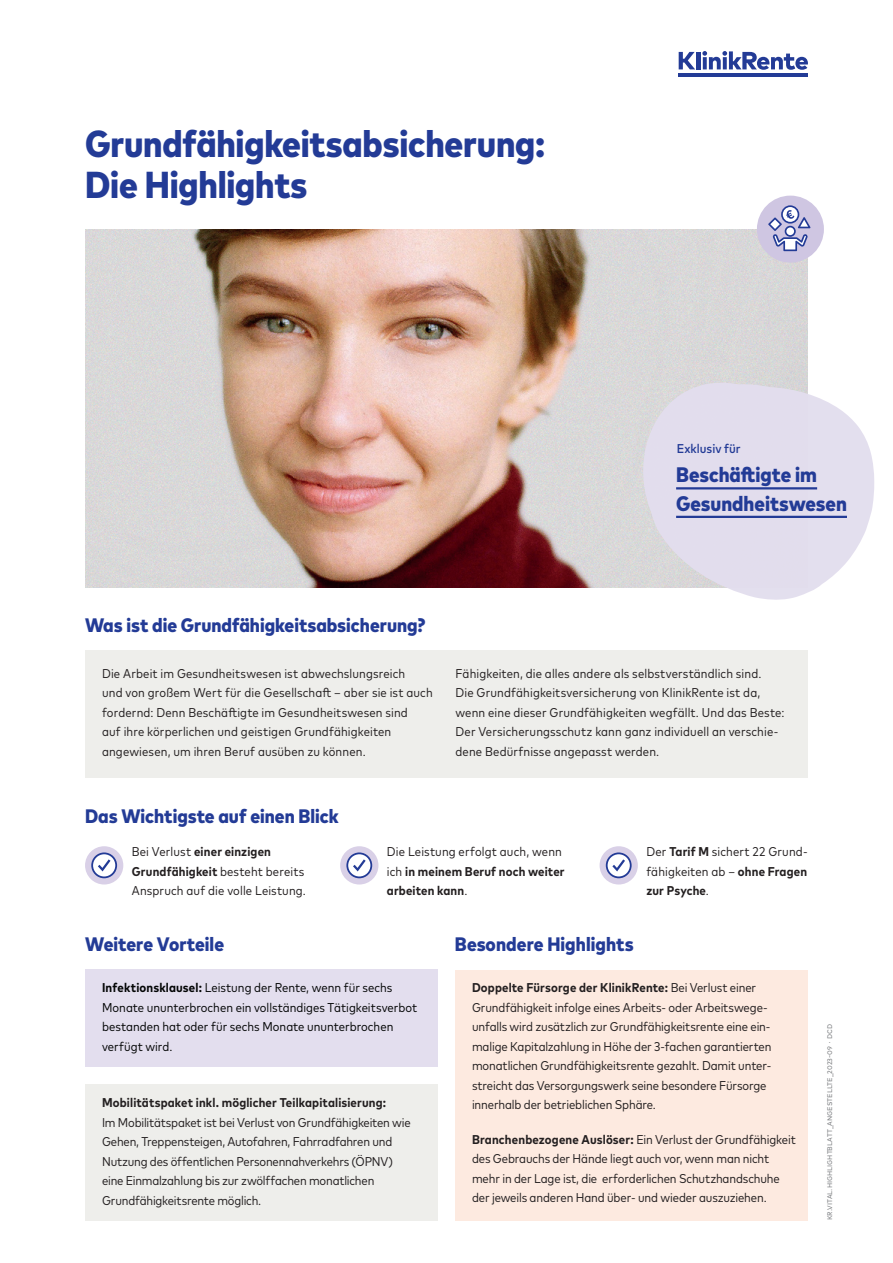
<style>
.page{position:relative;width:893px;height:1263px;background:#fff}
.page>*{position:absolute;margin:0;border:0;box-sizing:border-box;transform-origin:0 0}
.t1{font:800 condensed 37.5px/40.5px "Mark OT";letter-spacing:-.005em;color:#233b96}
.t2{font:800 condensed 21px/28.5px "Mark OT";color:#233b96}
.t3{font:800 condensed 19.5px "Mark OT";color:#233b96}
.t4{font:condensed 12.75px/19.5px "Mark OT";letter-spacing:-.005em;color:#231f20}
.t5{font:condensed 12.75px/19.5px "Mark OT";color:#030505}
.t6{font:700 condensed 12.75px/19.5px "Mark OT";letter-spacing:.015em;color:#231f20}
.t7{font:500 condensed 12.75px "Mark OT";color:#233b96}
.t8{font:condensed 9px "Mark OT";color:#808285}
.s1{font-weight:700}
.s2{font-weight:400}
</style>
<div class="page">
<svg style="left:679px;top:52px;width:16px;height:17px"></svg>
<hr style="left:696px;top:52px;width:4px;height:17px;background:#233b96">
<svg style="left:702px;top:51px;width:106px;height:19px"></svg>
<hr style="left:679px;top:73px;width:129px;height:4px;background:#233b96">
<div style="left:85px;top:1084px;width:353px;height:136px;background:#eeeeeb"></div>
<div style="left:455px;top:969px;width:353px;height:251px;background:#fdeae0"></div>
<div style="left:85px;top:969px;width:353px;height:98px;background:#e3deee"></div>
<div style="left:85px;top:651px;width:723px;height:127px;background:#eeeeeb"></div>
<img style="left:85px;top:230px;width:723px;height:358px">
<svg style="left:642px;top:382px;width:232px;height:218px;background:#e4e0ec"></svg>
<hr style="left:676px;top:487px;width:141px;height:2px;background:#233b96">
<hr style="left:676px;top:516px;width:171px;height:2px;background:#233b96">
<div style="left:757px;top:196px;width:67px;height:67px;background:#cfc6e2;border-radius:50%"></div>
<svg style="left:768px;top:205px;width:42px;height:46px"></svg>
<div style="left:85px;top:846px;width:38px;height:38px;background:#d9d0e7;border-radius:50%"></div>
<svg style="left:92px;top:853px;width:24px;height:24px"></svg>
<div style="left:91px;top:852px;width:26px;height:26px;border:2px solid #233b96;border-radius:50%"></div>
<svg style="left:98px;top:859px;width:13px;height:12px"></svg>
<div style="left:340px;top:846px;width:38px;height:38px;background:#d9d0e7;border-radius:50%"></div>
<svg style="left:347px;top:853px;width:24px;height:24px"></svg>
<div style="left:346px;top:852px;width:26px;height:26px;border:2px solid #233b96;border-radius:50%"></div>
<svg style="left:353px;top:859px;width:13px;height:12px"></svg>
<div style="left:600px;top:846px;width:38px;height:38px;background:#d9d0e7;border-radius:50%"></div>
<svg style="left:607px;top:853px;width:24px;height:24px"></svg>
<div style="left:606px;top:852px;width:26px;height:26px;border:2px solid #233b96;border-radius:50%"></div>
<svg style="left:612px;top:859px;width:13px;height:12px"></svg>
<h1 class="t1" style="left:85px;top:123px;width:462px">Grundfähigkeitsabsicherung:<br>Die Highlights</h1>
<h3 class="t3" style="left:85px;top:613px;width:342px">Was ist die Grundfähigkeitsabsicherung?</h3>
<p class="t7" style="left:677px;top:441px;width:65px">Exklusiv für</p>
<h2 class="t2" style="left:676px;top:460px;width:172px">Beschäftigte im<br>Gesundheitswesen</h2>
<p class="t4" style="left:102px;top:663px;width:332px">Die Arbeit im Gesundheitswesen ist abwechslungsreich<br>und von großem Wert für die Gesellschaft – aber sie ist auch fordernd: Denn Beschäftigte im Gesundheitswesen sind<br>auf ihre körperlichen und geistigen Grundfähigkeiten angewiesen, um ihren Beruf ausüben zu können.</p>
<p class="t4" style="left:455px;top:663px;width:330px">Fähigkeiten, die alles andere als selbstverständlich sind.<br>Die Grundfähigkeitsversicherung von KlinikRente ist da, wenn eine dieser Grundfähigkeiten wegfällt. Und das Beste:<br>Der Versicherungsschutz kann ganz individuell an verschie&shy;dene Bedürfnisse angepasst werden.</p>
<h3 class="t3" style="left:85px;top:804px;width:255px">Das Wichtigste auf einen Blick</h3>
<p class="t4" style="left:132px;top:842px;width:176px">Bei Verlust <span class="s1">einer einzigen<br>Grundfähigkeit</span> besteht bereits<br>Anspruch auf die volle Leistung.</p>
<p class="t6" style="left:387px;top:842px;width:179px"><span class="s2">Die Leistung erfolgt auch, wenn ich</span> in meinem Beruf noch weiter arbeiten kann<span class="s2">.</span></p>
<p class="t4" style="left:646px;top:842px;width:163px;text-align:justify">Der <span class="s1">Tarif M</span> sichert 22 Grund&shy;fähigkeiten ab – <span class="s1">ohne Fragen zur Psyche</span>.</p>
<h3 class="t3" style="left:85px;top:931px;width:141px">Weitere Vorteile</h3>
<h3 class="t3" style="left:455px;top:931px;width:180px">Besondere Highlights</h3>
<p class="t5" style="left:102px;top:978px;width:317px"><span class="s1">Infektionsklausel:</span> Leistung der Rente, wenn für sechs Monate ununterbrochen ein vollständiges Tätigkeitsverbot bestanden hat oder für sechs Monate ununterbrochen verfügt wird.</p>
<p class="t6" style="left:102px;top:1093px;width:286px">Mobilitätspaket inkl. möglicher Teilkapitalisierung:</p>
<p class="t4" style="left:102px;top:1112px;width:310px">Im Mobilitätspaket ist bei Verlust von Grundfähigkeiten wie Gehen, Treppensteigen, Autofahren, Fahrradfahren und Nutzung des öffentlichen Personennahverkehrs (ÖPNV) eine Einmalzahlung bis zur zwölffachen monatlichen Grundfähigkeitsrente möglich.</p>
<p class="t4" style="left:472px;top:978px;width:301px"><span class="s1">Doppelte Fürsorge der KlinikRente:</span> Bei Verlust einer Grundfähigkeit infolge eines Arbeits- oder Arbeitswege&shy;unfalls wird zusätzlich zur Grundfähigkeitsrente eine ein&shy;malige Kapitalzahlung in Höhe der 3-fachen garantierten monatlichen Grundfähigkeitsrente gezahlt. Damit unter&shy;streicht das Versorgungswerk seine besondere Fürsorge innerhalb der betrieblichen Sphäre.</p>
<p class="t4" style="left:472px;top:1129px;width:325px"><span class="s1">Branchenbezogene Auslöser:</span> Ein Verlust der Grundfähigkeit des Gebrauchs der Hände liegt auch vor, wenn man nicht mehr in der Lage ist, die erforderlichen Schutzhandschuhe der jeweils anderen Hand über- und wieder auszuziehen.</p>
<p class="t8" style="left:823px;top:1220px;width:198px;rotate:-90deg">KR.VItal.Hi gh li ghtblatt_ANGESTELLTE_2023-09 · DCD</p>
</div>
